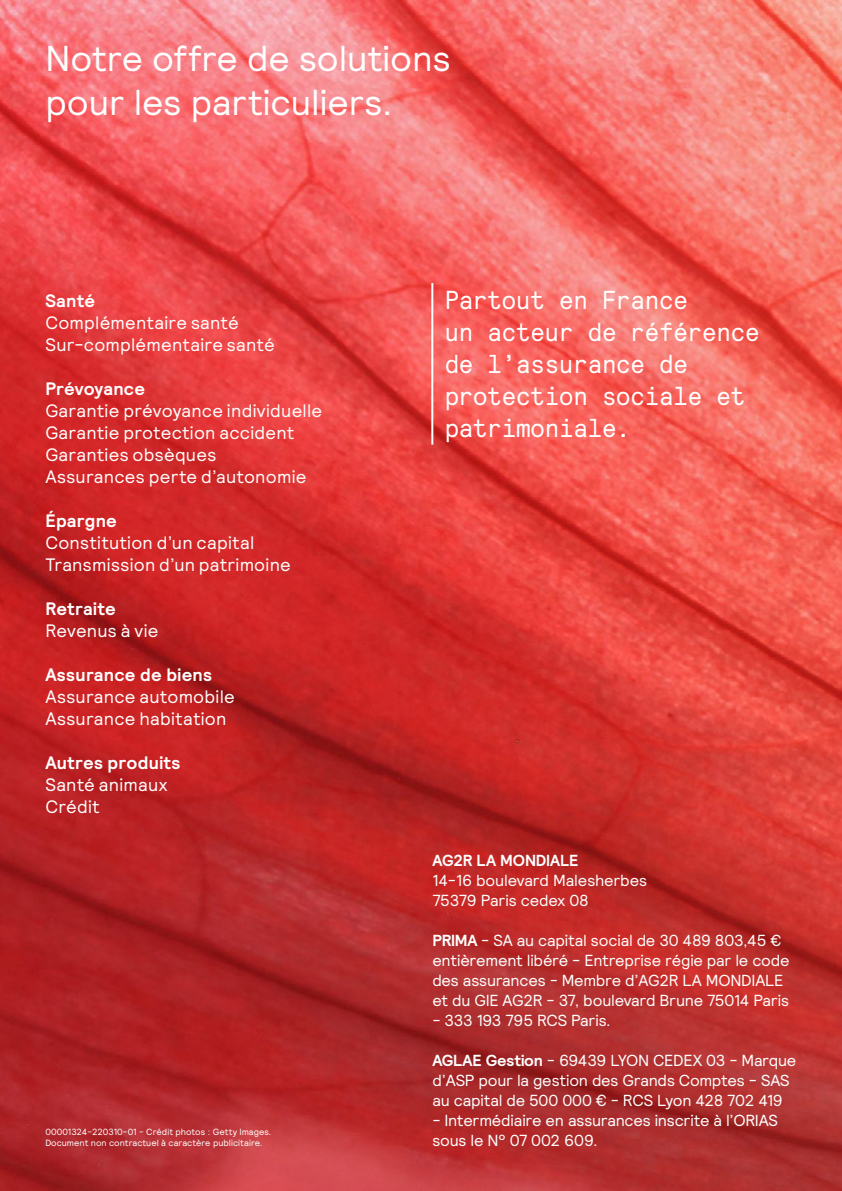
<style>
.page{position:relative;width:842px;height:1191px;background:#fff}
.page>*{position:absolute;margin:0;border:0;box-sizing:border-box;transform-origin:0 0}
._24_28_Titles___High{font:36px/44px "Relative";color:#fff}
.Définition__nota__co{font:26px/32px "Relative Mono 11 Pitch";color:#fff}
._11_13_Body{font:18px "Relative";letter-spacing:.015em;color:#fff}
._11_13_Bold_Body{font:700 18px "Relative";letter-spacing:.015em;color:#fff}
._8_10_Caption{font:16px/20px "Relative";letter-spacing:-.015em;color:#fff}
._8_10_Caption-2{font:700 16px "Relative";letter-spacing:-.01em;color:#fff}
._8_10_Caption-3{font:9px "Relative";color:#fff}
.s1{font-weight:700}
</style>
<div class="page">
<img style="left:0;top:0;width:842px;height:1191px">
<hr style="left:431px;top:283px;width:2px;height:161px;background:#fff">
<p class="_24_28_Titles___High" style="left:45px;top:35px;width:407px">Notre offre de solutions pour les particuliers.</p>
<p class="_11_13_Bold_Body" style="left:45px;top:289px;width:51px">Santé</p>
<p class="_11_13_Body" style="left:45px;top:311px;width:195px">Complémentaire santé</p>
<p class="_11_13_Body" style="left:45px;top:333px;width:231px">Sur-complémentaire santé</p>
<p class="_11_13_Bold_Body" style="left:45px;top:377px;width:101px">Prévoyance</p>
<p class="_11_13_Body" style="left:45px;top:399px;width:278px">Garantie prévoyance individuelle</p>
<p class="_11_13_Body" style="left:45px;top:421px;width:250px">Garantie protection accident</p>
<p class="_11_13_Body" style="left:45px;top:443px;width:173px">Garanties obsèques</p>
<p class="_11_13_Body" style="left:45px;top:465px;width:263px">Assurances perte d’autonomie</p>
<p class="_11_13_Bold_Body" style="left:45px;top:509px;width:73px">Épargne</p>
<p class="_11_13_Body" style="left:45px;top:531px;width:210px">Constitution d’un capital</p>
<p class="_11_13_Body" style="left:45px;top:553px;width:247px">Transmission d’un patrimoine</p>
<p class="_11_13_Bold_Body" style="left:45px;top:597px;width:72px">Retraite</p>
<p class="_11_13_Body" style="left:45px;top:619px;width:115px">Revenus à vie</p>
<p class="_11_13_Bold_Body" style="left:45px;top:663px;width:168px">Assurance de biens</p>
<p class="_11_13_Body" style="left:45px;top:685px;width:191px">Assurance automobile</p>
<p class="_11_13_Body" style="left:45px;top:707px;width:183px">Assurance habitation</p>
<p class="_11_13_Bold_Body" style="left:45px;top:751px;width:137px">Autres produits</p>
<p class="_11_13_Body" style="left:45px;top:773px;width:124px">Santé animaux</p>
<p class="_11_13_Body" style="left:45px;top:795px;width:56px">Crédit</p>
<p class="_8_10_Caption-3" style="left:45px;top:1125px;width:227px">00001324-220310-01 - Crédit photos : Getty Images.</p>
<p class="_8_10_Caption-3" style="left:45px;top:1136px;width:219px">Document non contractuel à caractère publicitaire.</p>
<p class="Définition__nota__co" style="left:445px;top:284px;width:316px">Partout en France<br>un acteur de référence de l’assurance de protection sociale et patrimoniale.</p>
<p class="_8_10_Caption-2" style="left:432px;top:849px;width:148px">AG2R LA MONDIALE</p>
<p class="_8_10_Caption" style="left:432px;top:869px;width:216px">14-16 boulevard Malesherbes<br>75379 Paris cedex 08</p>
<p class="_8_10_Caption" style="left:432px;top:929px;width:359px"><span class="s1">PRIMA</span> - SA au capital social de 30 489 803,45 € entièrement libéré - Entreprise régie par le code des assurances - Membre d’AG2R LA MONDIALE et du GIE AG2R - 37, boulevard Brune 75014 Paris</p>
<p class="_8_10_Caption" style="left:432px;top:1009px;width:180px">- 333 193 795 RCS Paris.</p>
<p class="_8_10_Caption" style="left:432px;top:1049px;width:366px"><span class="s1">AGLAE Gestion</span> - 69439 LYON CEDEX 03 - Marque d’ASP pour la gestion des Grands Comptes - SAS au capital de 500 000 € - RCS Lyon 428 702 419</p>
<p class="_8_10_Caption" style="left:432px;top:1109px;width:347px">- Intermédiaire en assurances inscrite à l’ORIAS sous le N° 07 002 609.</p>
</div>
